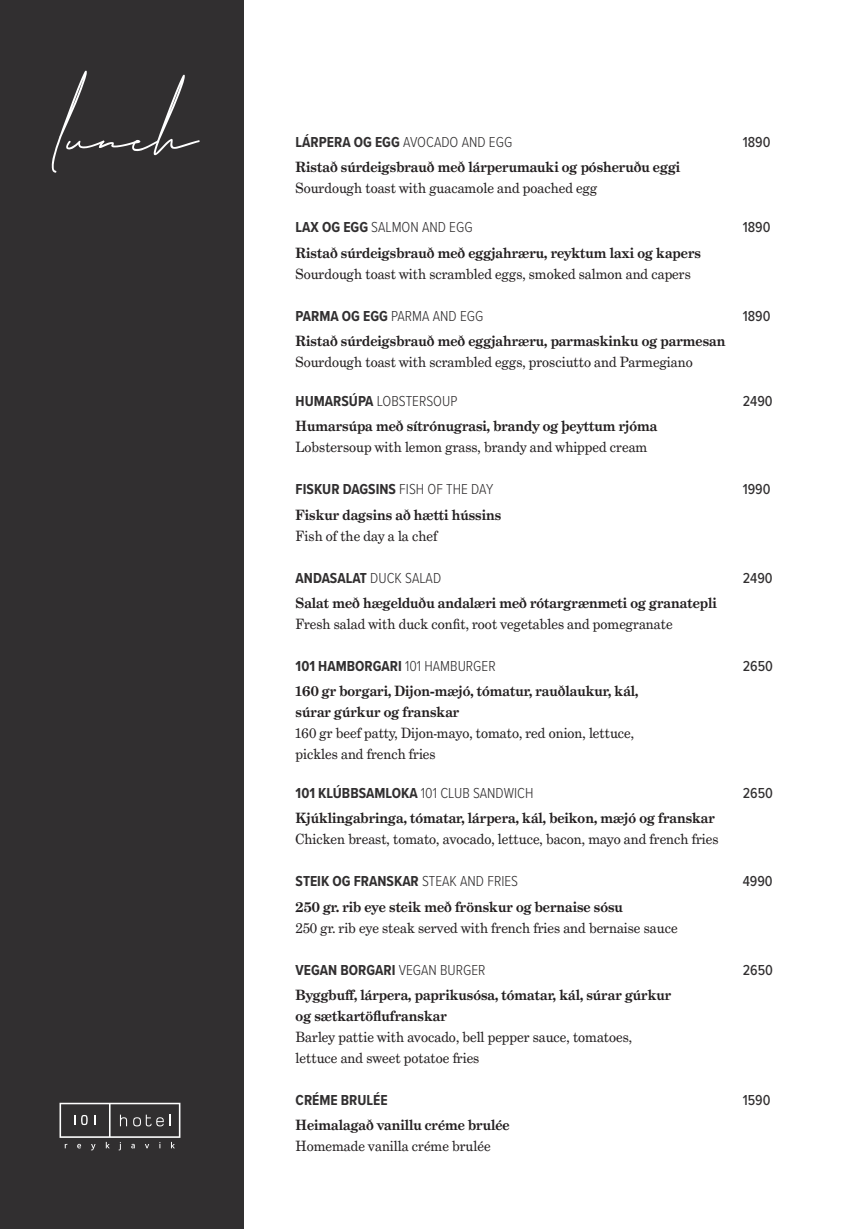
<style>
.page{position:relative;width:859px;height:1229px;background:#fff}
.page>*{position:absolute;margin:0;border:0;box-sizing:border-box;transform-origin:0 0}
.Section_Heading{font:139.5px "Hand Writing";color:#fff}
.Rétturinn{font:700 15px "Proxima Nova Cond";color:#312f30}
.Rétturinn-2{font:300 15px "Proxima Nova Cond";color:#312f30}
.Rétturinn-3{font:500 15px "Proxima Nova Cond";color:#312f30}
.lýsing{font:14.25px/21px "Grad";color:#231f20}
.lýsing-2{font:700 14.25px/21px "Grad";color:#231f20}
.s1{font-weight:700}
.s2{font-weight:300}
</style>
<div class="page">
<div style="left:0;top:0;width:243px;height:1229px;background:#312f30"></div>
<svg style="left:60px;top:1103px;width:120px;height:47px"></svg>
<p class="Section_Heading" style="left:53px;top:39px;width:141px">lunch</p>
<p class="Rétturinn-2" style="left:296px;top:131px;width:218px"><span class="s1">LÁRPERA OG EGG</span> AVOCADO AND EGG</p>
<p class="Rétturinn-3" style="left:743px;top:131px;width:29px">1890</p>
<p class="lýsing-2" style="left:296px;top:157px;width:386px">Ristað súrdeigsbrauð með lárperumauki og pósheruðu eggi</p>
<p class="lýsing" style="left:296px;top:178px;width:303px">Sourdough toast with guacamole and poached egg</p>
<p class="Rétturinn-2" style="left:296px;top:216px;width:178px"><span class="s1">LAX OG EGG</span> SALMON AND EGG</p>
<p class="Rétturinn-3" style="left:743px;top:216px;width:29px">1890</p>
<p class="lýsing-2" style="left:296px;top:242px;width:407px">Ristað súrdeigsbrauð með eggjahræru, reyktum laxi og kapers</p>
<p class="lýsing" style="left:296px;top:263px;width:397px">Sourdough toast with scrambled eggs, smoked salmon and capers</p>
<p class="Rétturinn-2" style="left:296px;top:305px;width:189px"><span class="s1">PARMA OG EGG</span> PARMA AND EGG</p>
<p class="Rétturinn-3" style="left:743px;top:305px;width:29px">1890</p>
<p class="lýsing-2" style="left:296px;top:330px;width:431px">Ristað súrdeigsbrauð með eggjahræru, parmaskinku og parmesan</p>
<p class="lýsing" style="left:296px;top:352px;width:399px">Sourdough toast with scrambled eggs, prosciutto and Parmegiano</p>
<p class="Rétturinn-2" style="left:296px;top:390px;width:163px"><span class="s1">HUMARSÚPA</span> LOBSTERSOUP</p>
<p class="Rétturinn-3" style="left:743px;top:390px;width:31px">2490</p>
<p class="lýsing-2" style="left:296px;top:416px;width:363px">Humarsúpa með sítrónugrasi, brandy og þeyttum rjóma</p>
<p class="lýsing" style="left:296px;top:437px;width:353px">Lobstersoup with lemon grass, brandy and whipped cream</p>
<p class="Rétturinn" style="left:296px;top:478px;width:199px">FISKUR DAGSINS <span class="s2">FISH OF THE DAY</span></p>
<p class="Rétturinn-3" style="left:743px;top:478px;width:29px">1990</p>
<p class="lýsing-2" style="left:296px;top:504px;width:207px">Fiskur dagsins að hætti hússins</p>
<p class="lýsing" style="left:296px;top:525px;width:143px">Fish of the day a la chef</p>
<p class="Rétturinn" style="left:296px;top:566px;width:147px">ANDASALAT <span class="s2">DUCK SALAD</span></p>
<p class="Rétturinn-3" style="left:743px;top:566px;width:31px">2490</p>
<p class="lýsing-2" style="left:296px;top:592px;width:423px">Salat með hægelduðu andalæri með rótargrænmeti og granatepli</p>
<p class="lýsing" style="left:296px;top:613px;width:378px">Fresh salad with duck confit, root vegetables and pomegranate</p>
<p class="Rétturinn" style="left:296px;top:655px;width:202px">101 HAMBORGARI <span class="s2">101 HAMBURGER</span></p>
<p class="Rétturinn-3" style="left:743px;top:655px;width:32px">2650</p>
<p class="lýsing-2" style="left:296px;top:680px;width:344px">160 gr borgari, Dijon-mæjó, tómatur, rauðlaukur, kál, súrar gúrkur og franskar</p>
<p class="lýsing" style="left:296px;top:723px;width:340px">160 gr beef patty, Dijon-mayo, tomato, red onion, lettuce, pickles and french fries</p>
<p class="Rétturinn" style="left:296px;top:782px;width:239px">101 KLÚBBSAMLOKA <span class="s2">101 CLUB SANDWICH</span></p>
<p class="Rétturinn-3" style="left:743px;top:782px;width:32px">2650</p>
<p class="lýsing-2" style="left:296px;top:808px;width:421px">Kjúklingabringa, tómatar, lárpera, kál, beikon, mæjó og franskar</p>
<p class="lýsing" style="left:296px;top:829px;width:424px">Chicken breast, tomato, avocado, lettuce, bacon, mayo and french fries</p>
<p class="Rétturinn" style="left:296px;top:870px;width:224px">STEIK OG FRANSKAR <span class="s2">STEAK AND FRIES</span></p>
<p class="Rétturinn-3" style="left:743px;top:870px;width:31px">4990</p>
<p class="lýsing-2" style="left:296px;top:896px;width:329px">250 gr. rib eye steik með frönskur og bernaise sósu</p>
<p class="lýsing" style="left:296px;top:917px;width:383px">250 gr. rib eye steak served with french fries and bernaise sauce</p>
<p class="Rétturinn" style="left:296px;top:958px;width:191px">VEGAN BORGARI <span class="s2">VEGAN BURGER</span></p>
<p class="Rétturinn-3" style="left:743px;top:958px;width:32px">2650</p>
<p class="lýsing-2" style="left:296px;top:984px;width:377px">Byggbuff, lárpera, paprikusósa, tómatar, kál, súrar gúrkur og sætkartöflufranskar</p>
<p class="lýsing" style="left:296px;top:1026px;width:338px">Barley pattie with avocado, bell pepper sauce, tomatoes, lettuce and sweet potatoe fries</p>
<p class="Rétturinn" style="left:296px;top:1089px;width:94px">CRÉME BRULÉE</p>
<p class="Rétturinn-3" style="left:743px;top:1089px;width:29px">1590</p>
<p class="lýsing-2" style="left:296px;top:1115px;width:215px">Heimalagað vanillu créme brulée</p>
<p class="lýsing" style="left:296px;top:1136px;width:196px">Homemade vanilla créme brulée</p>
</div>
